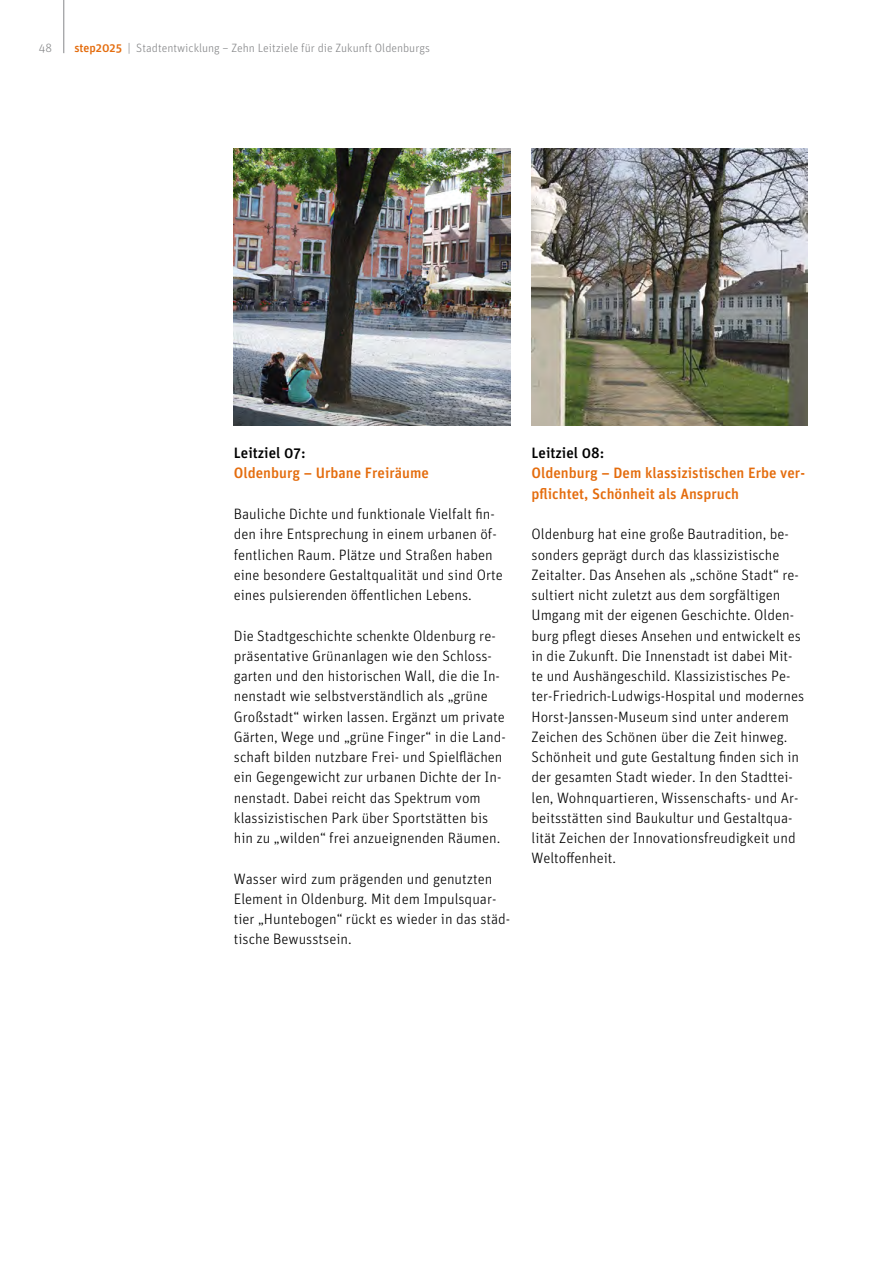
<style>
.page{position:relative;width:893px;height:1263px;background:#fff}
.page>*{position:absolute;margin:0;border:0;box-sizing:border-box;transform-origin:0 0}
.t1{font:300 15px/20.2px "Unit";color:#000}
.t2{font:500 15px/20.2px "Unit";color:#e46c0d}
.t3{font:500 15px "Unit";color:#000}
.t4{font:300 12px "Unit";color:#87888a}
.s1{font-weight:500;color:#e46c0d}
</style>
<div class="page">
<hr style="left:63px;top:0;width:1px;height:53px;background:#87888a">
<img style="left:531px;top:149px;width:277px;height:276px">
<img style="left:234px;top:149px;width:276px;height:276px">
<p class="t4" style="left:39px;top:41px;width:15px">48</p>
<p class="t4" style="left:74px;top:41px;width:357px"><span class="s1">step2025</span> | Stadtentwicklung – Zehn Leitziele für die Zukunft Oldenburgs</p>
<p class="t3" style="left:234px;top:444px;width:73px">Leitziel 07:</p>
<p class="t2" style="left:234px;top:463px;width:197px">Oldenburg – U rbane Freiräume</p>
<p class="t1" style="left:234px;top:504px;width:271px">Bauliche Dichte und funktionale Vielfalt fin&shy;den ihre Entsprechung in einem urbanen öf&shy;fentlichen Raum. Plätze und Straßen haben eine besondere Gestaltqualität und sind Orte eines pulsierenden öffentlichen Lebens.</p>
<p class="t1" style="left:234px;top:625px;width:273px">Die Stadtgeschichte schenkte Oldenburg re&shy;präsentative Grünanlagen wie den Schloss&shy;garten und den historischen Wall, die die In&shy;nenstadt wie selbstverständlich als „grüne Großstadt“ wirken lassen. Ergänzt um private Gärten, Wege und „grüne Finger“ in die Land&shy;schaft bilden nutzbare Frei- und Spielflächen ein Gegengewicht zur urbanen Dichte der In&shy;nenstadt. Dabei reicht das Spektrum vom klassizistischen Park über Sportstätten bis hin zu „wilden“ frei anzueignenden Räumen.</p>
<p class="t1" style="left:234px;top:868px;width:278px">Wasser wird zum prägenden und genutzten Element in Oldenburg. Mit dem Impulsquar&shy;tier „Huntebogen“ rückt es wieder in das städ&shy;tische Bewusstsein.</p>
<p class="t3" style="left:532px;top:444px;width:74px">Leitziel 08:</p>
<p class="t2" style="left:532px;top:463px;width:275px">Oldenburg – Dem klassizistischen Erbe ver&shy;pflichtet, Schönheit als Anspruch</p>
<p class="t1" style="left:532px;top:524px;width:274px">Oldenburg hat eine große Bautradition, be&shy;sonders geprägt durch das klassizistische Zeitalter. Das Ansehen als „schöne Stadt“ re&shy;sultiert nicht zuletzt aus dem sorgfältigen Umgang mit der eigenen Geschichte. Olden&shy;burg pflegt dieses Ansehen und entwickelt es in die Zukunft. Die Innenstadt ist dabei Mit&shy;te und Aushängeschild. Klassizistisches Pe&shy;ter-Friedrich-Ludwigs-Hospital und modernes Horst-Janssen-Museum sind unter anderem Zeichen des Schönen über die Zeit hinweg.<br>Schönheit und gute Gestaltung finden sich in der gesamten Stadt wieder. In den Stadttei&shy;len, Wohnquartieren, Wissenschafts- und Ar&shy;beitsstätten sind Baukultur und Gestaltqua&shy;lität Zeichen der Innovationsfreudigkeit und Weltoffenheit.</p>
</div>
